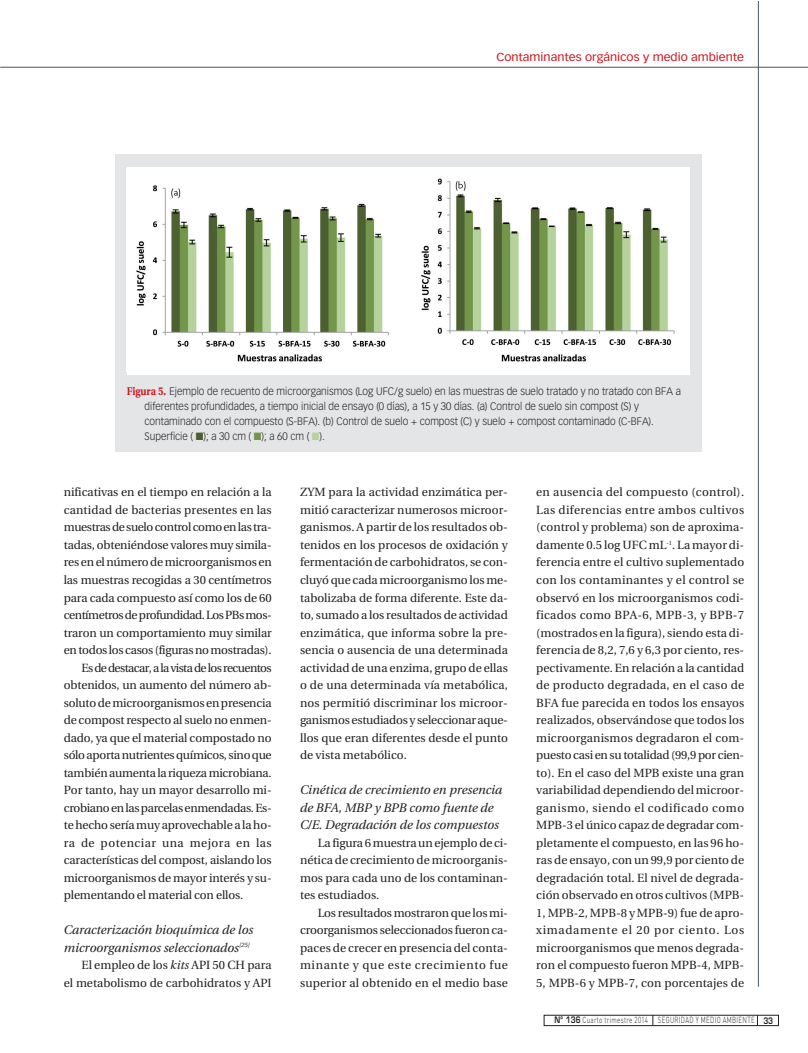
<style>
.page{position:relative;width:808px;height:1053px;background:#fff}
.page>*{position:absolute;margin:0;border:0;box-sizing:border-box;transform-origin:0 0}
.t1{font:italic 12.5px/17.5px "Utopia";color:#231f20}
.t2{font:11.88px/17.5px "Utopia";letter-spacing:-.015em;color:#231f20;text-align:justify}
.t3{font:11.88px "Utopia";letter-spacing:-.04em;color:#231f20}
.t4{font:11.88px "Utopia";letter-spacing:-.05em;color:#231f20}
.t5{font:11.88px "Utopia";letter-spacing:.01em;color:#231f20}
.t6{font:11.88px "Utopia";letter-spacing:.04em;color:#231f20}
.t7{font:11.25px "Vectora LT";color:#cd151d;scale:1.1 1}
.t8{font:300 10.62px/15px "Vectora LT";color:#231f20;scale:.95 1}
.t9{font:300 8.75px "DIN";letter-spacing:.05em;color:#231f20;scale:.7 1}
.s1{font-family:"Utopia";font-weight:700;font-size:11.25px;color:#cd151d}
.s2{color:#4b602f}
.s3{color:#73964c}
.s4{color:#b5d39e}
.s5{font-style:italic}
.s6{font-family:"Eurostile";font-weight:600}
</style>
<div class="page">
<hr style="left:758px;top:1px;width:1px;height:985px;background:#45555f">
<div style="left:544px;top:1014px;width:234px;height:11px;border:1px solid #231f20"></div>
<hr style="left:0;top:67px;width:808px;height:1px;background:#45555f">
<div style="left:116px;top:154px;width:586px;height:297px;background:#e4e5e7"></div>
<img style="left:127px;top:168px;width:563px;height:204px">
<p class="t7" style="left:496px;top:52px;width:227px">Contaminantes orgánicos y medio ambiente</p>
<p class="t8" style="left:145px;top:384px;width:566px;text-indent:-18px"><span class="s1">Figura 5.</span> Ejemplo de recuento de microorganismos (Log UFC/g suelo) en las muestras de suelo tratado y no tratado con BFA a diferentes profundidades, a tiempo inicial de ensayo (0 días), a 15 y 30 días. (a) Control de suelo sin compost (S) y contaminado con el compuesto (S-BFA). (b) Control de suelo + compost (C) y suelo + compost contaminado (C-BFA).<br>Superficie ( <span class="s2">■</span>); a 30 cm ( <span class="s3">■</span>); a 60 cm ( <span class="s4">■</span>).</p>
<p class="t2" style="left:64px;top:484px;width:209px">nificativas en el tiempo en relación a la</p>
<p class="t5" style="left:64px;top:505px;width:209px">cantidad de bacterias presentes en las</p>
<p class="t2" style="left:64px;top:519px;width:209px">muestras de suelo control como en las tra-</p>
<p class="t2" style="left:64px;top:537px;width:209px">tadas, obteniéndose valores muy simila-</p>
<p class="t2" style="left:64px;top:554px;width:209px">res en el número de microorganismos en</p>
<p class="t2" style="left:64px;top:572px;width:209px">las muestras recogidas a 30 centímetros</p>
<p class="t2" style="left:64px;top:589px;width:209px">para cada compuesto así como los de 60</p>
<p class="t3" style="left:64px;top:610px;width:209px">centímetros de profundidad. Los PBs mos-</p>
<p class="t2" style="left:64px;top:624px;width:209px">traron un comportamiento muy similar</p>
<p class="t2" style="left:64px;top:642px;width:209px">en todos los casos (figuras no mostradas).</p>
<p class="t4" style="left:81px;top:662px;width:192px">Es de destacar, a la vista de los recuentos</p>
<p class="t2" style="left:64px;top:677px;width:209px">obtenidos, un aumento del número ab-</p>
<p class="t2" style="left:64px;top:694px;width:209px">soluto de microorganismos en presencia</p>
<p class="t2" style="left:64px;top:712px;width:209px">de compost respecto al suelo no enmen-</p>
<p class="t2" style="left:64px;top:729px;width:209px">dado, ya que el material compostado no</p>
<p class="t2" style="left:64px;top:747px;width:209px">sólo aporta nutrientes químicos, sino que</p>
<p class="t2" style="left:64px;top:764px;width:209px">también aumenta la riqueza microbiana.</p>
<p class="t2" style="left:64px;top:782px;width:209px">Por tanto, hay un mayor desarrollo mi-</p>
<p class="t2" style="left:64px;top:799px;width:209px">crobiano en las parcelas enmendadas. Es-</p>
<p class="t2" style="left:64px;top:817px;width:209px">te hecho sería muy aprovechable a la ho-</p>
<p class="t6" style="left:64px;top:837px;width:209px">ra de potenciar una mejora en las</p>
<p class="t2" style="left:64px;top:852px;width:209px">características del compost, aislando los</p>
<p class="t2" style="left:64px;top:869px;width:209px">microorganismos de mayor interés y su-</p>
<p class="t2" style="left:64px;top:887px;width:181px">plementando el material con ellos.</p>
<p class="t1" style="left:64px;top:922px;width:191px">Caracterización bioquímica de los microorganismos seleccionados<sup>[25]</sup></p>
<p class="t2" style="left:64px;top:957px;width:209px;text-align:right">El empleo de los <span class="s5">kits</span> API 50 CH para<br>el metabolismo de carbohidratos y API</p>
<p class="t2" style="left:300px;top:484px;width:209px">ZYM para la actividad enzimática per&shy;mitió caracterizar numerosos microor&shy;ganismos. A partir de los resultados ob&shy;tenidos en los procesos de oxidación y fermentación de carbohidratos, se con&shy;cluyó que cada microorganismo los me&shy;tabolizaba de forma diferente. Este da&shy;to, sumado a los resultados de actividad enzimática, que informa sobre la pre&shy;sencia o ausencia de una determinada actividad de una enzima, grupo de ellas o de una determinada vía metabólica, nos permitió discriminar los microor&shy;ganismos estudiados y seleccionar aque&shy;llos que eran diferentes desde el punto de vista metabólico.</p>
<p class="t1" style="left:300px;top:782px;width:204px">Cinética de crecimiento en presencia de BFA, MBP y BPB como fuente de<br>C/E. Degradación de los compuestos</p>
<p class="t2" style="left:300px;top:834px;width:209px;text-indent:18px">La figura 6 muestra un ejemplo de ci&shy;nética de crecimiento de microorganis&shy;mos para cada uno de los contaminan&shy;tes estudiados.</p>
<p class="t2" style="left:300px;top:904px;width:209px;text-indent:18px">Los resultados mostraron que los mi&shy;croorganismos seleccionados fueron ca&shy;paces de crecer en presencia del conta&shy;minante y que este crecimiento fue superior al obtenido en el medio base</p>
<p class="t2" style="left:536px;top:484px;width:209px">en ausencia del compuesto (control).<br>Las diferencias entre ambos cultivos (control y problema) son de aproxima&shy;damente 0.5 log UFC mL<sup>-1</sup>. La mayor di&shy;ferencia entre el cultivo suplementado con los contaminantes y el control se observó en los microorganismos codi&shy;ficados como BPA-6, MPB-3, y BPB-7 (mostrados en la figura), siendo esta di&shy;ferencia de 8,2, 7,6 y 6,3 por ciento, res&shy;pectivamente. En relación a la cantidad de producto degradada, en el caso de BFA fue parecida en todos los ensayos realizados, observándose que todos los microorganismos degradaron el com&shy;puesto casi en su totalidad (99,9 por cien&shy;to). En el caso del MPB existe una gran variabilidad dependiendo del microor&shy;ganismo, siendo el codificado como MPB-3 el único capaz de degradar com&shy;pletamente el compuesto, en las 96 ho&shy;ras de ensayo, con un 99,9 por ciento de degradación total. El nivel de degrada&shy;ción observado en otros cultivos (MPB-1, MPB-2, MPB-8 y MPB-9) fue de apro&shy;ximadamente el 20 por ciento. Los microorganismos que menos degrada&shy;ron el compuesto fueron MPB-4, MPB-5, MPB-6 y MPB-7, con porcentajes de</p>
<p class="t9" style="left:554px;top:1017px;width:314px"><span class="s6">Nº 136</span> Cuarto trimestre 2014 SEGURIDAD Y MEDIO AMBIENTE <span class="s6">33</span></p>
</div>
